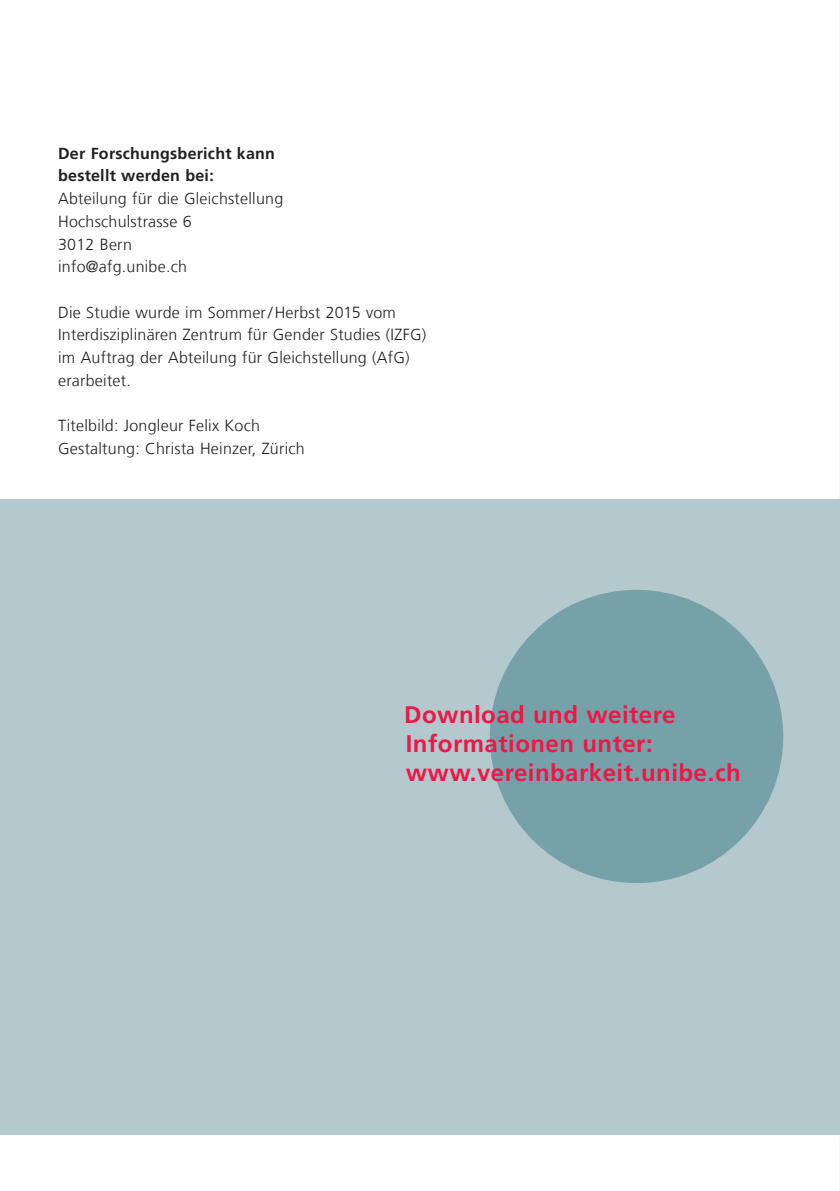
<style>
.page{position:relative;width:840px;height:1191px;background:#fff}
.page>*{position:absolute;margin:0;border:0;box-sizing:border-box;transform-origin:0 0}
.t1{font:700 24px/28.8px "Frutiger LT Com";letter-spacing:.02em;color:#ed1748}
.t2{font:300 16px/22.6px "Frutiger LT Com";letter-spacing:.015em;color:#231f20}
.t3{font:700 16px/22.6px "Frutiger LT Com";letter-spacing:.015em;color:#231f20}
</style>
<div class="page">
<hr style="left:839px;top:0;width:1px;height:1191px;background:#f3eeee">
<div style="left:0;top:499px;width:839px;height:635px;background:#b4c9ce"></div>
<div style="left:489px;top:590px;width:293px;height:293px;background:#76a1a9;border-radius:50%"></div>
<p class="t3" style="left:58px;top:142px;width:218px">Der Forschungsbericht kann bestellt werden bei:</p>
<p class="t2" style="left:58px;top:187px;width:226px">Abteilung für die Gleichstellung<br>Hochschulstrasse 6<br>3012 Bern<br>info@afg.unibe.ch</p>
<p class="t2" style="left:58px;top:301px;width:369px">Die Studie wurde im Sommer/Herbst 2015 vom Interdisziplinären Zentrum für Gender Studies (IZFG) im Auftrag der Abteilung für Gleichstellung (AfG) erarbeitet.</p>
<p class="t2" style="left:58px;top:414px;width:248px">Titelbild: Jongleur Felix Koch<br>Gestaltung: Christa Heinzer, Zürich</p>
<h1 class="t1" style="left:404px;top:700px;width:338px">Download und weitere<br>Informationen unter: www.vereinbarkeit.unibe.ch</h1>
</div>
